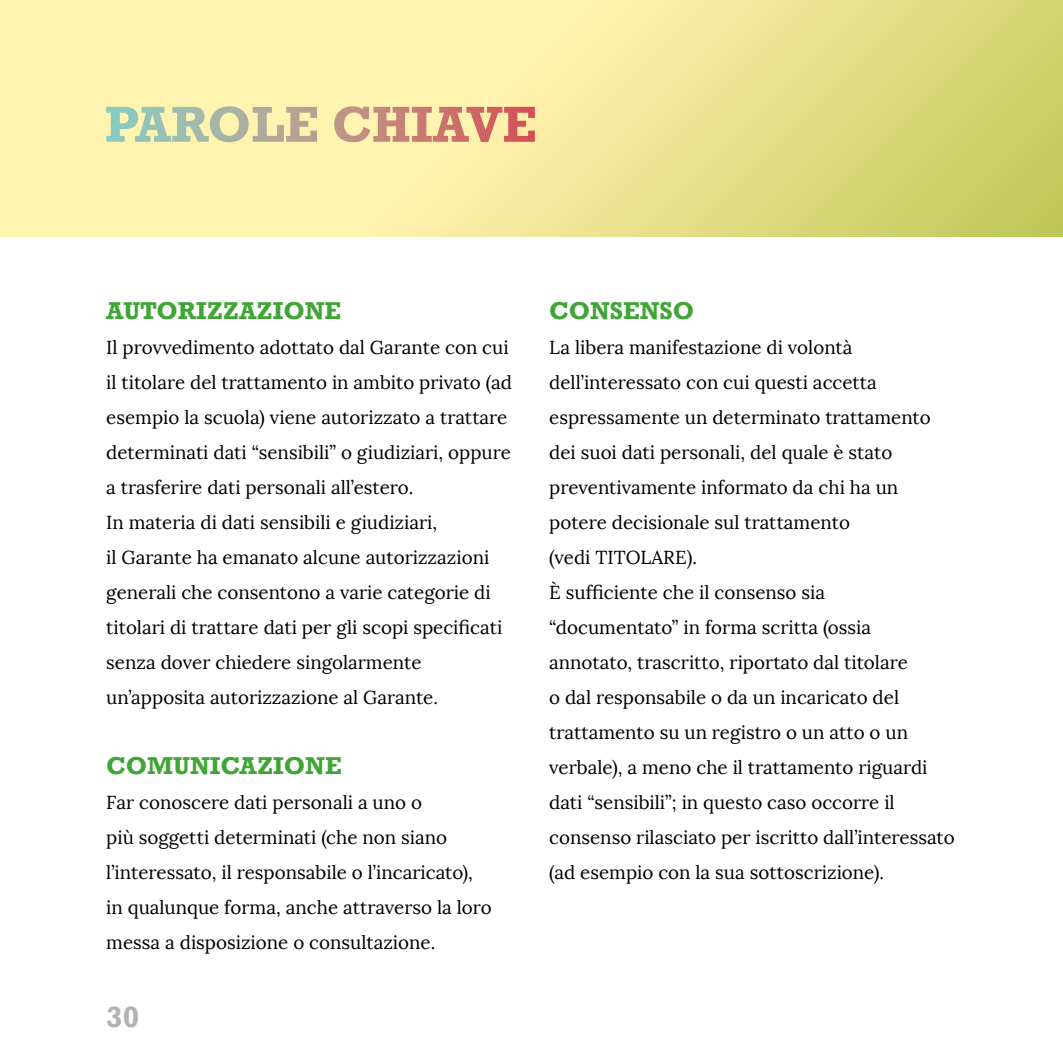
<style>
.page{position:relative;width:1063px;height:1063px;background:#fff}
.page>*{position:absolute;margin:0;border:0;box-sizing:border-box;transform-origin:0 0}
.t1{font:700 30px "Rockwell";color:#b3b2b2}
.t2{font:700 25px "Rockwell";color:#3fa535}
.t3{font:18.75px/35px "Lora";color:#000}
</style>
<div class="page">
<svg style="left:0;top:0;width:1063px;height:236px;background:#efe799"></svg>
<svg style="left:106px;top:106px;width:429px;height:36px;background:#d7c19d"></svg>
<h2 class="t2" style="left:106px;top:295px;width:236px">AUTORIZZAZIONE</h2>
<p class="t3" style="left:106px;top:330px;width:407px">Il provvedimento adottato dal Garante con cui il titolare del trattamento in ambito privato (ad esempio la scuola) viene autorizzato a trattare determinati dati “sensibili” o giudiziari, oppure a trasferire dati personali all’estero.<br>In materia di dati sensibili e giudiziari,<br>il Garante ha emanato alcune autorizzazioni generali che consentono a varie categorie di titolari di trattare dati per gli scopi specificati senza dover chiedere singolarmente un’apposita autorizzazione al Garante.</p>
<h2 class="t2" style="left:106px;top:750px;width:237px">COMUNICAZIONE</h2>
<p class="t3" style="left:106px;top:785px;width:387px">Far conoscere dati personali a uno o<br>più soggetti determinati (che non siano l’interessato, il responsabile o l’incaricato), in qualunque forma, anche attraverso la loro messa a disposizione o consultazione.</p>
<h1 class="t1" style="left:106px;top:998px;width:35px">30</h1>
<h2 class="t2" style="left:549px;top:295px;width:147px">CONSENSO</h2>
<p class="t3" style="left:549px;top:330px;width:407px">La libera manifestazione di volontà dell’interessato con cui questi accetta espressamente un determinato trattamento dei suoi dati personali, del quale è stato preventivamente informato da chi ha un potere decisionale sul trattamento<br>(vedi TITOLARE).<br>È sufficiente che il consenso sia “documentato” in forma scritta (ossia annotato, trascritto, riportato dal titolare<br>o dal responsabile o da un incaricato del trattamento su un registro o un atto o un verbale), a meno che il trattamento riguardi dati “sensibili”; in questo caso occorre il consenso rilasciato per iscritto dall’interessato (ad esempio con la sua sottoscrizione).</p>
</div>
